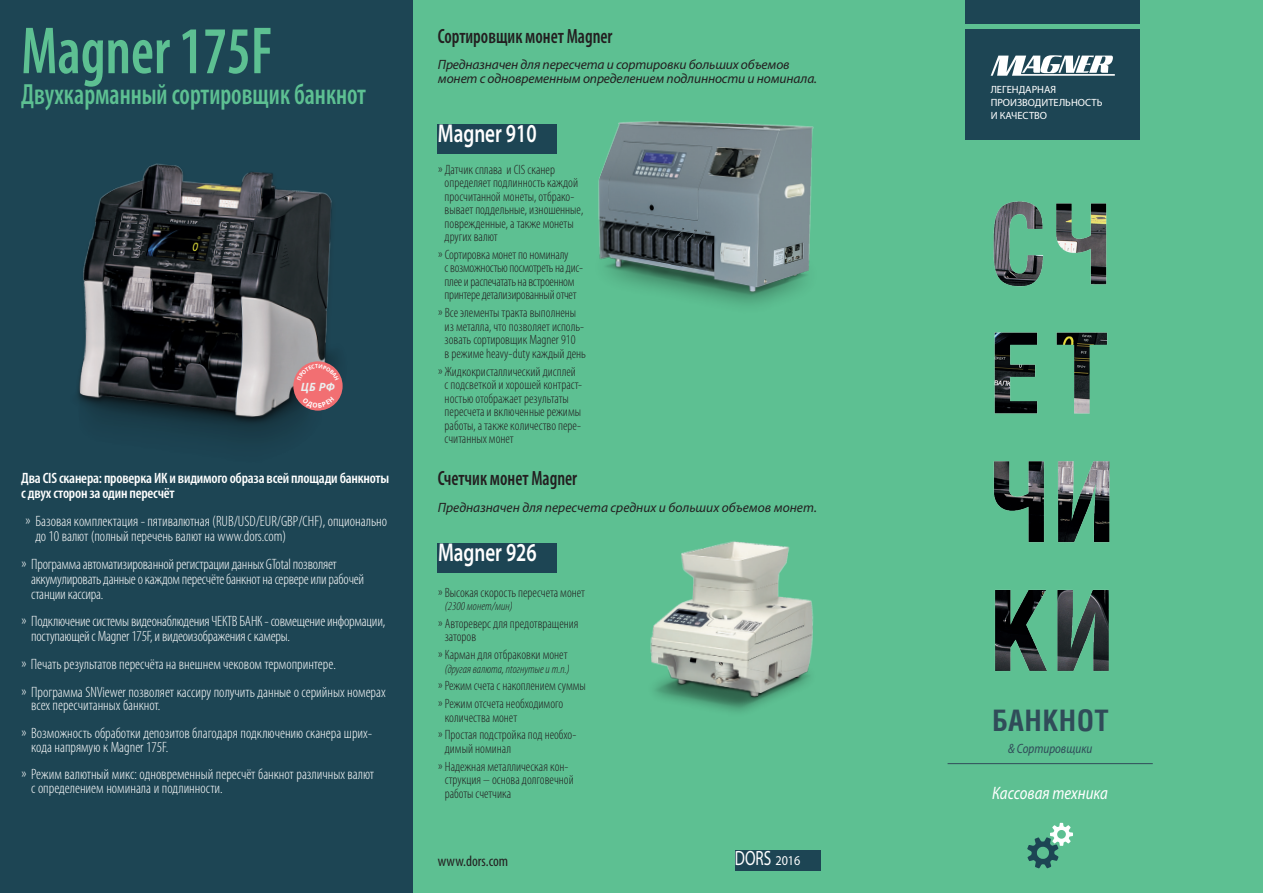
<style>
.page{position:relative;width:1263px;height:893px;background:#fff}
.page>*{position:absolute;margin:0;border:0;box-sizing:border-box;transform-origin:0 0}
.t1{font:600 condensed 67.2px "Myriad Pro";color:#5dc092;scale:.87 1}
.t2{font:600 condensed 29.25px "Myriad Pro";color:#5dc092;scale:.87 1}
.t3{font:700 28.5px "AG Letterica Condensed";letter-spacing:.02em;color:#304c59}
.t4{font:600 25.8px "Myriad Pro";color:#fff;scale:.74 1}
.t5{font:600 condensed 20.7px "Myriad Pro";color:#231f20;scale:.87 1}
.t6{font:20.7px "Myriad Pro";color:#fff;scale:.74 1}
.t7{font:italic semi-condensed 18px "Myriad Pro";color:#fff;scale:.9 1}
.t8{font:300 condensed 15px/15px "Myriad Pro";color:#fff}
.t9{font:600 condensed 15px/15px "Myriad Pro";letter-spacing:-.015em;color:#fff}
.t10{font:condensed 15px "Myriad Pro";color:#231f20}
.t11{font:300 condensed 13.5px/13.5px "Myriad Pro";color:#231f20}
.t12{font:italic 13.5px/13.5px "Myriad Pro";letter-spacing:-.01em;color:#231f20}
.t13{font:300 condensed 13.5px/13.5px "Myriad Pro";letter-spacing:-.02em;color:#231f20}
.t14{font:italic semi-condensed 13.5px "Myriad Pro";color:#304c59;scale:.9 1}
.t15{font:italic 300 condensed 12px "Myriad Pro";color:#231f20}
.t16{font:italic 700 11.25px "Noto Sans";color:#ebefef}
.t17{font:10.5px/12.6px "Myriad Pro";color:#fff}
.s1{font-size:13.5px}
</style>
<div class="page">
<div style="left:412px;top:0;width:851px;height:893px;background:#5dc092"></div>
<div style="left:0;top:0;width:412px;height:893px;background:#1d4554"></div>
<div style="left:838px;top:148px;width:425px;height:745px;background:#5dc092"></div>
<div style="left:965px;top:30px;width:175px;height:110px;background:#1d4554"></div>
<div style="left:965px;top:0;width:175px;height:23px;background:#1d4554"></div>
<svg style="left:991px;top:55px;width:124px;height:21px"></svg>
<div style="left:438px;top:543px;width:119px;height:30px;background:#1d4554"></div>
<div style="left:438px;top:124px;width:119px;height:30px;background:#1d4554"></div>
<img style="left:590px;top:120px;width:241px;height:283px">
<img style="left:629px;top:532px;width:203px;height:217px">
<div style="left:735px;top:850px;width:85px;height:21px;background:#1d4554"></div>
<img style="left:78px;top:163px;width:258px;height:274px">
<hr style="left:947px;top:763px;width:206px;height:1px;background:#304c59">
<svg style="left:1027px;top:823px;width:46px;height:46px;background:#61aa90"></svg>
<svg style="left:293px;top:361px;width:50px;height:50px;background:#c6696e"></svg>
<h1 class="t1" style="left:21px;top:14px;width:290px">Magner 175F</h1>
<h2 class="t2" style="left:21px;top:78px;width:398px">Двухкарманный сортировщик банкнот</h2>
<p class="t16" style="left:301px;top:379px;width:36px">ЦБ РФ</p>
<p class="t9" style="left:21px;top:471px;width:369px">Два CIS сканера: проверка ИК и видимого образа всей площади банкноты с двух сторон за один пересчёт</p>
<p class="t8" style="left:35px;top:514px;width:353px;text-indent:-10px">» Базовая комплектация - пятивалютная (RUB/USD/EUR/GBP/CHF), опционально до 10 валют (полный перечень валют на www.dors.com)</p>
<p class="t8" style="left:31px;top:557px;width:335px;text-indent:-10px">» Программа автоматизированной регистрации данных GTotal позволяет аккумулировать данные о каждом пересчёте банкнот на сервере или рабочей станции кассира.</p>
<p class="t8" style="left:31px;top:614px;width:356px;text-indent:-10px">» Подключение системы видеонаблюдения ЧЕКТВ БАНК - совмещение информации, поступающей с Magner 175F, и видеоизображения с камеры.</p>
<p class="t8" style="left:21px;top:651px;width:366px;line-height:27.8px">» Печать результатов пересчёта на внешнем чековом термопринтере.<br>» Программа SNViewer позволяет кассиру получить данные о серийных номерах</p>
<p class="t8" style="left:21px;top:692px;width:352px;line-height:27.8px;text-indent:10px">всех пересчитанных банкнот.<br>» Возможность обработки депозитов благодаря подключению сканера шрих-</p>
<p class="t8" style="left:21px;top:733px;width:354px;line-height:27.8px;text-indent:10px">кода напрямую к Magner 175F.<br>» Режим валютный микс: одновременный пересчёт банкнот различных валют</p>
<p class="t8" style="left:31px;top:781px;width:193px">с определением номинала и подлинности.</p>
<h3 class="t5" style="left:438px;top:25px;width:202px">Сортировщик монет Magner</h3>
<p class="t12" style="left:438px;top:58px;width:381px">Предназначен для пересчета и сортировки больших объемов монет с одновременным определением подлинности и номинала.</p>
<h3 class="t4" style="left:438px;top:119px;width:135px">Magner 910</h3>
<p class="t11" style="left:445px;top:163px;width:140px;text-indent:-7px">» Датчик сплава и CIS сканер определяет подлинность каждой просчитанной монеты, отбрако&shy;вывает поддельные, изношенные, поврежденные, а также монеты других валют</p>
<p class="t13" style="left:445px;top:248px;width:140px;text-indent:-7px">» Сортировка монет по номиналу<br>с возможностью посмотреть на дис&shy;плее и распечатать на встроенном принтере детализированный отчет</p>
<p class="t11" style="left:445px;top:306px;width:143px;text-indent:-7px">» Все элементы тракта выполнены из металла, что позволяет исполь&shy;зовать сортировщик Magner 910<br>в режиме heavy-duty каждый день</p>
<p class="t11" style="left:445px;top:365px;width:139px;text-indent:-7px">» Жидкокристаллический дисплей с подсветкой и хорошей контраст&shy;ностью отображает результаты пересчета и включенные режимы работы, а также количество пере&shy;считанных монет</p>
<h3 class="t5" style="left:438px;top:467px;width:162px">Счетчик монет Magner</h3>
<p class="t12" style="left:438px;top:501px;width:380px">Предназначен для пересчета средних и больших объемов монет.</p>
<h3 class="t4" style="left:438px;top:538px;width:135px">Magner 926</h3>
<p class="t11" style="left:438px;top:586px;width:148px">» Высокая скорость пересчета монет</p>
<p class="t15" style="left:445px;top:600px;width:70px">(2300 монет/мин)</p>
<p class="t11" style="left:445px;top:617px;width:135px;text-indent:-7px">» Автореверс для предотвращения заторов</p>
<p class="t11" style="left:438px;top:648px;width:131px">» Карман для отбраковки монет</p>
<p class="t15" style="left:445px;top:662px;width:127px">(другая валюта, пtогнутые и т.п.)</p>
<p class="t11" style="left:438px;top:677px;width:149px;line-height:17.7px">» Режим счета с накоплением суммы » Режим отсчета необходимого</p>
<p class="t11" style="left:438px;top:709px;width:140px;line-height:17.7px;text-indent:7px">количества монет<br>» Простая подстройка под необхо-</p>
<p class="t11" style="left:438px;top:740px;width:132px;line-height:17.7px;text-indent:7px">димый номинал<br>» Надежная металлическая кон-</p>
<p class="t11" style="left:445px;top:773px;width:130px">струкция – основа долговечной работы счетчика</p>
<p class="t10" style="left:438px;top:853px;width:72px">www.dors.com</p>
<h3 class="t6" style="left:735px;top:846px;width:90px">DORS <span class="s1">2016</span></h3>
<p class="t17" style="left:991px;top:84px;width:113px">ЛЕГЕНДАРНАЯ<br>ПРОИЗВОДИТЕЛЬНОСТЬ<br>И КАЧЕСТВО</p>
<h3 class="t3" style="left:992px;top:704px;width:118px">БАНКНОТ</h3>
<p class="t14" style="left:1008px;top:741px;width:95px">&amp; Сортировщики</p>
<p class="t7" style="left:992px;top:784px;width:130px">Кассовая техника</p>
</div>
